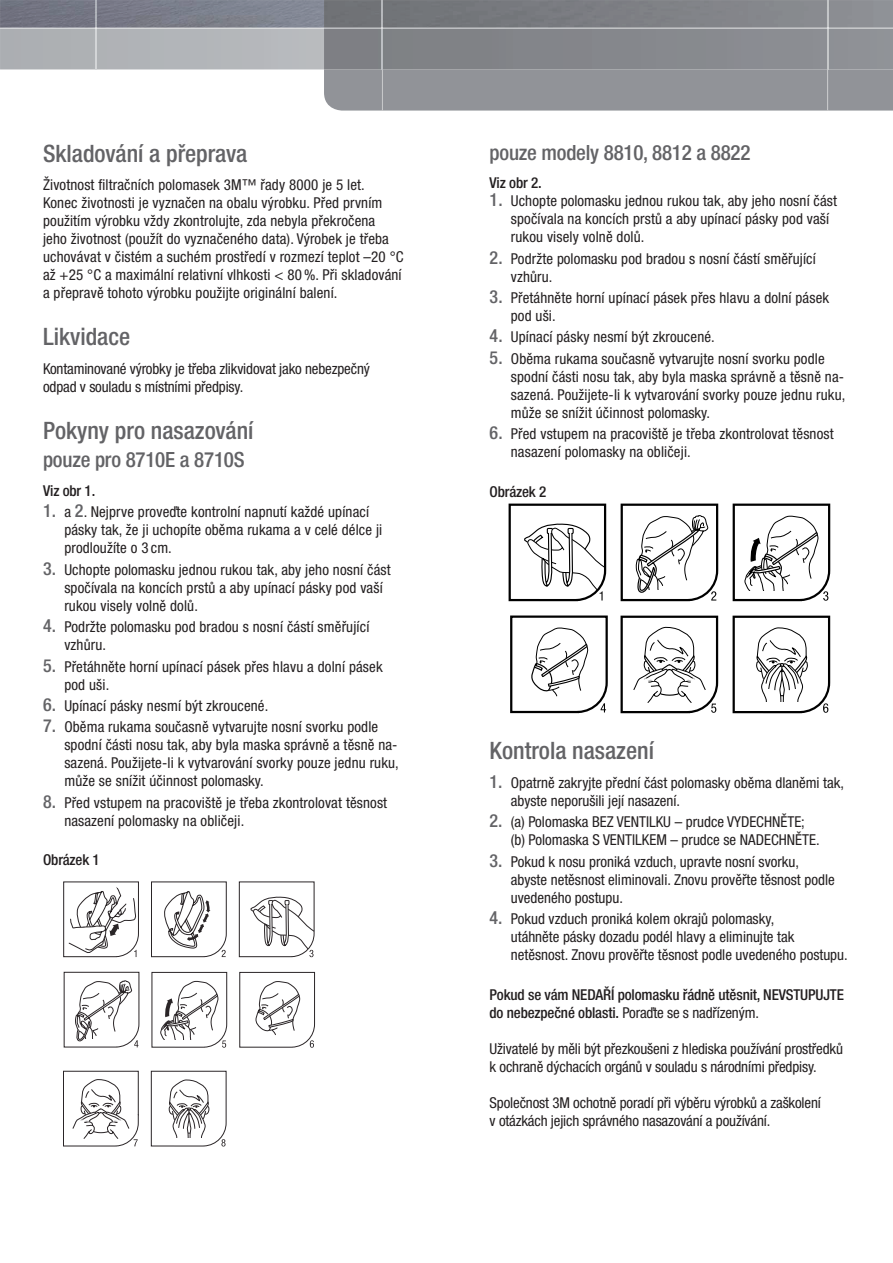
<style>
.page{position:relative;width:893px;height:1263px;background:#fff}
.page>*{position:absolute;margin:0;border:0;box-sizing:border-box;transform-origin:0 0}
.t1{font:500 condensed 24px "Helvetica Neue CE";color:#636366}
.t2{font:500 condensed 21px "Helvetica Neue CE";letter-spacing:-.01em;color:#636366}
.t3{font:condensed 15px/18px "Helvetica Neue CE";letter-spacing:.01em;color:#231f20}
.t4{font:condensed 15px/18px "Helvetica Neue CE";letter-spacing:-.01em;color:#231f20}
.t5{font:500 condensed 15px/18px "Helvetica Neue CE";letter-spacing:-.01em;color:#231f20}
.s1{font-weight:500;font-size:18px;color:#636366}
.s2{font-weight:400}
</style>
<div class="page">
<div style="left:324px;top:73px;width:569px;height:38px;background:#919398"></div>
<hr style="left:382px;top:69px;width:1px;height:42px;background:#c6c7c9">
<hr style="left:827px;top:69px;width:1px;height:42px;background:#c6c7c9">
<svg style="left:0;top:0;width:893px;height:73px;background:#8f9196"></svg>
<svg style="left:509px;top:504px;width:321px;height:210px"></svg>
<svg style="left:635px;top:515px;width:81px;height:85px"></svg>
<svg style="left:711px;top:703px;width:5px;height:10px"></svg>
<svg style="left:823px;top:703px;width:5px;height:10px"></svg>
<svg style="left:744px;top:516px;width:84px;height:86px"></svg>
<svg style="left:524px;top:524px;width:82px;height:190px"></svg>
<svg style="left:63px;top:881px;width:252px;height:77px"></svg>
<svg style="left:63px;top:971px;width:77px;height:77px"></svg>
<svg style="left:151px;top:971px;width:164px;height:77px"></svg>
<svg style="left:63px;top:1070px;width:164px;height:77px"></svg>
<h1 class="t1" style="left:43px;top:139px;width:206px">Skladování a přeprava</h1>
<p class="t3" style="left:43px;top:177px;width:362px">Životnost filtračních polomasek 3M™ řady 8000 je 5 let.<br>Konec životnosti je vyznačen na obalu výrobku. Před prvním použitím výrobku vždy zkontrolujte, zda nebyla překročena<br>jeho životnost (použít do vyznačeného data). Výrobek je třeba uchovávat v čistém a suchém prostředí v rozmezí teplot –20 °C až +25 °C a maximální relativní vlhkosti &lt; 80%. Při skladování a přepravě tohoto výrobku použijte originální balení.</p>
<h1 class="t1" style="left:43px;top:323px;width:89px">Likvidace</h1>
<p class="t4" style="left:43px;top:361px;width:328px">Kontaminované výrobky je třeba zlikvidovat jako nebezpečný odpad v souladu s místními předpisy.</p>
<h1 class="t1" style="left:43px;top:416px;width:212px">Pokyny pro nasazování</h1>
<h2 class="t2" style="left:43px;top:448px;width:203px">pouze pro 8710E a 8710S</h2>
<p class="t5" style="left:43px;top:483px;width:54px">Viz obr 1.</p>
<p class="t3" style="left:64px;top:504px;width:319px;text-indent:-21px"><span class="s1">1.</span> a <span class="s1">2</span>. Nejprve proveďte kontrolní napnutí každé upínací pásky tak, že ji uchopíte oběma rukama a v celé délce ji prodloužíte o 3 cm.</p>
<p class="t3" style="left:64px;top:562px;width:328px;text-indent:-21px"><span class="s1">3.</span> Uchopte polomasku jednou rukou tak, aby jeho nosní část spočívala na koncích prstů a aby upínací pásky pod vaší rukou visely volně dolů.</p>
<p class="t3" style="left:64px;top:619px;width:307px;text-indent:-21px"><span class="s1">4.</span> Podržte polomasku pod bradou s nosní částí směřující vzhůru.</p>
<p class="t3" style="left:64px;top:659px;width:320px;text-indent:-21px"><span class="s1">5.</span> Přetáhněte horní upínací pásek přes hlavu a dolní pásek pod uši.</p>
<p class="t3" style="left:43px;top:698px;width:227px"><span class="s1">6.</span> Upínací pásky nesmí být zkroucené.</p>
<p class="t3" style="left:64px;top:719px;width:336px;text-indent:-21px"><span class="s1">7.</span> Oběma rukama současně vytvarujte nosní svorku podle spodní části nosu tak, aby byla maska správně a těsně na&shy;sazená. Použijete-li k vytvarování svorky pouze jednu ruku, může se snížit účinnost polomasky.</p>
<p class="t3" style="left:64px;top:795px;width:324px;text-indent:-21px"><span class="s1">8.</span> Před vstupem na pracoviště je třeba zkontrolovat těsnost nasazení polomasky na obličeji.</p>
<p class="t5" style="left:43px;top:852px;width:58px">Obrázek 1</p>
<h2 class="t2" style="left:490px;top:140px;width:262px">pouze modely 8810, 8812 a 8822</h2>
<p class="t5" style="left:490px;top:175px;width:54px">Viz obr 2.</p>
<p class="t3" style="left:511px;top:193px;width:328px;text-indent:-21px"><span class="s1">1.</span> Uchopte polomasku jednou rukou tak, aby jeho nosní část spočívala na koncích prstů a aby upínací pásky pod vaší rukou visely volně dolů.</p>
<p class="t3" style="left:511px;top:251px;width:307px;text-indent:-21px"><span class="s1">2.</span> Podržte polomasku pod bradou s nosní částí směřující vzhůru.</p>
<p class="t3" style="left:511px;top:290px;width:320px;text-indent:-21px"><span class="s1">3.</span> Přetáhněte horní upínací pásek přes hlavu a dolní pásek pod uši.</p>
<p class="t3" style="left:490px;top:329px;width:227px"><span class="s1">4.</span> Upínací pásky nesmí být zkroucené.</p>
<p class="t3" style="left:511px;top:351px;width:336px;text-indent:-21px"><span class="s1">5.</span> Oběma rukama současně vytvarujte nosní svorku podle spodní části nosu tak, aby byla maska správně a těsně na&shy;sazená. Použijete-li k vytvarování svorky pouze jednu ruku, může se snížit účinnost polomasky.</p>
<p class="t3" style="left:511px;top:426px;width:324px;text-indent:-21px"><span class="s1">6.</span> Před vstupem na pracoviště je třeba zkontrolovat těsnost nasazení polomasky na obličeji.</p>
<p class="t5" style="left:490px;top:483px;width:58px">Obrázek 2</p>
<h1 class="t1" style="left:490px;top:737px;width:166px">Kontrola nasazení</h1>
<p class="t3" style="left:511px;top:775px;width:335px;text-indent:-21px"><span class="s1">1.</span> Opatrně zakryjte přední část polomasky oběma dlaněmi tak, abyste neporušili její nasazení.</p>
<p class="t3" style="left:511px;top:814px;width:310px;text-indent:-21px"><span class="s1">2.</span> (a) Polomaska BEZ VENTILKU – prudce VYDECHNĚTE; (b) Polomaska S VENTILKEM – prudce se NADECHNĚTE.</p>
<p class="t3" style="left:511px;top:854px;width:325px;text-indent:-21px"><span class="s1">3.</span> Pokud k nosu proniká vzduch, upravte nosní svorku, abyste netěsnost eliminovali. Znovu prověřte těsnost podle uvedeného postupu.</p>
<p class="t3" style="left:511px;top:911px;width:338px;text-indent:-21px"><span class="s1">4.</span> Pokud vzduch proniká kolem okrajů polomasky,<br>utáhněte pásky dozadu podél hlavy a eliminujte tak netěsnost. Znovu prověřte těsnost podle uvedeného postupu.</p>
<p class="t5" style="left:490px;top:986px;width:356px">Pokud se vám NEDAŘÍ polomasku řádně utěsnit, NEVSTUPUJTE do nebezpečné oblasti. <span class="s2">Poraďte se s nadřízeným.</span></p>
<p class="t4" style="left:490px;top:1041px;width:355px">Uživatelé by měli být přezkoušeni z hlediska používání prostředků k ochraně dýchacích orgánů v souladu s národními předpisy.</p>
<p class="t4" style="left:490px;top:1095px;width:333px">Společnost 3M ochotně poradí při výběru výrobků a zaškolení v otázkách jejich správného nasazování a používání.</p>
</div>
